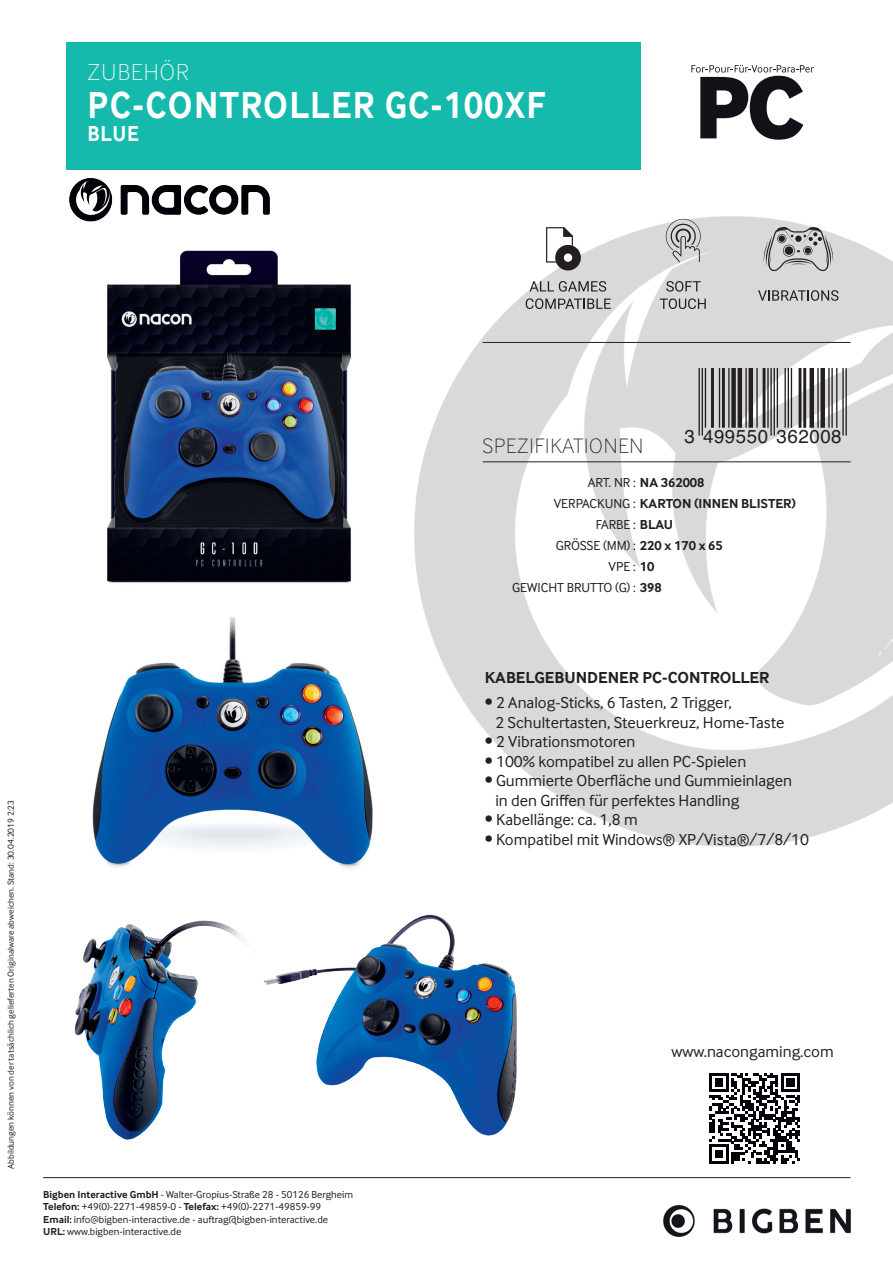
<style>
.page{position:relative;width:893px;height:1263px;background:#fff}
.page>*{position:absolute;margin:0;border:0;box-sizing:border-box;transform-origin:0 0}
.t1{font:700 39px "Inter Face";letter-spacing:.04em;color:#fff;scale:.9 1}
.t2{font:100 24px "Inter Face";letter-spacing:.05em;color:#fff}
.t3{font:700 22.5px "Inter Face";color:#fff;scale:.9 1}
.t4{font:100 21.6px "Inter Face";letter-spacing:.04em;color:#231f20}
.t5{font:18.75px "Helvetica";letter-spacing:.025em;color:#231f20}
.t6{font:16.5px/19.5px "Inter Face";color:#231f20}
.t7{font:700 16.5px "Inter Face";color:#231f20}
.t8{font:13.5px "Inter Face";color:#231f20}
.t9{font:700 13.5px "Inter Face";color:#231f20}
.t10{font:10.5px/12.6px "Inter Face";color:#231f20}
.t11{font:9px "Inter Face";color:#231f20}
.s1{font-weight:700}
.s2{font-family:"Antipasto"}
.s3{font-weight:400}
</style>
<div class="page">
<img style="left:414px;top:216px;width:479px;height:631px">
<div style="left:67px;top:43px;width:574px;height:127px;background:#15baac"></div>
<hr style="left:698px;top:369px;width:2px;height:67px;background:#231f20">
<hr style="left:702px;top:369px;width:1px;height:67px;background:#231f20">
<hr style="left:705px;top:369px;width:1px;height:59px;background:#231f20">
<hr style="left:711px;top:369px;width:3px;height:59px;background:#231f20">
<hr style="left:719px;top:369px;width:1px;height:59px;background:#231f20">
<hr style="left:722px;top:369px;width:3px;height:59px;background:#231f20">
<hr style="left:728px;top:369px;width:2px;height:59px;background:#231f20">
<div style="left:731px;top:369px;width:5px;height:59px;background:#231f20"></div>
<hr style="left:738px;top:369px;width:4px;height:59px;background:#231f20">
<hr style="left:745px;top:369px;width:2px;height:59px;background:#231f20">
<hr style="left:749px;top:369px;width:4px;height:59px;background:#231f20">
<hr style="left:756px;top:369px;width:2px;height:59px;background:#231f20">
<hr style="left:763px;top:369px;width:2px;height:59px;background:#231f20">
<hr style="left:767px;top:369px;width:2px;height:59px;background:#231f20">
<hr style="left:770px;top:369px;width:2px;height:67px;background:#231f20">
<hr style="left:774px;top:369px;width:1px;height:67px;background:#231f20">
<hr style="left:777px;top:369px;width:1px;height:59px;background:#231f20">
<hr style="left:784px;top:369px;width:2px;height:59px;background:#231f20">
<hr style="left:788px;top:369px;width:1px;height:59px;background:#231f20">
<hr style="left:791px;top:369px;width:1px;height:59px;background:#231f20">
<hr style="left:799px;top:369px;width:2px;height:59px;background:#231f20">
<hr style="left:803px;top:369px;width:3px;height:59px;background:#231f20">
<div style="left:809px;top:369px;width:5px;height:59px;background:#231f20"></div>
<hr style="left:817px;top:369px;width:2px;height:59px;background:#231f20">
<div style="left:820px;top:369px;width:5px;height:59px;background:#231f20"></div>
<hr style="left:828px;top:369px;width:2px;height:59px;background:#231f20">
<hr style="left:831px;top:369px;width:2px;height:59px;background:#231f20">
<hr style="left:836px;top:369px;width:1px;height:59px;background:#231f20">
<hr style="left:842px;top:369px;width:2px;height:67px;background:#231f20">
<hr style="left:845px;top:369px;width:2px;height:67px;background:#231f20">
<hr style="left:483px;top:342px;width:367px;height:1px;background:#231f20">
<svg style="left:691px;top:65px;width:123px;height:75px"></svg>
<svg style="left:709px;top:1073px;width:91px;height:90px"></svg>
<img style="left:69px;top:178px;width:201px;height:44px">
<img style="left:264px;top:914px;width:253px;height:222px">
<img style="left:92px;top:618px;width:324px;height:252px">
<img style="left:107px;top:250px;width:245px;height:333px">
<img style="left:74px;top:920px;width:167px;height:220px">
<img style="left:663px;top:1205px;width:187px;height:32px">
<svg style="left:529px;top:281px;width:77px;height:11px"></svg>
<svg style="left:526px;top:298px;width:85px;height:11px"></svg>
<svg style="left:546px;top:227px;width:35px;height:43px"></svg>
<svg style="left:666px;top:281px;width:35px;height:11px"></svg>
<svg style="left:660px;top:298px;width:46px;height:11px"></svg>
<svg style="left:666px;top:219px;width:36px;height:43px;background:#bababb"></svg>
<svg style="left:758px;top:290px;width:80px;height:11px"></svg>
<svg style="left:763px;top:227px;width:70px;height:45px;background:#b3b3b4"></svg>
<hr style="left:43px;top:1177px;width:807px;height:1px;background:#231f20">
<hr style="left:483px;top:461px;width:367px;height:1px;background:#231f20">
<h2 class="t2" style="left:88px;top:58px;width:103px">ZUBEHÖR</h2>
<h1 class="t1" style="left:88px;top:82px;width:510px">PC-CONTROLLER GC-100XF</h1>
<h3 class="t3" style="left:88px;top:120px;width:59px">BLUE</h3>
<p class="t11" style="left:6px;top:1169px;width:370px;rotate:-90deg">Abbildungen können von der tatsächlich gelieferten Originalware abweichen. Stand: 30.04.2019 2:23</p>
<p class="t10" style="left:43px;top:1188px;width:311px"><span class="s1">Bigben Interactive GmbH</span> - Walter-Gropius-Straße 28 - 50126 Bergheim <span class="s1">Telefon:</span> +49(0)-2271-49859-0 - <span class="s1">Telefax:</span> +49(0)-2271-49859-99<br><span class="s1">Email:</span> info<span class="s2">@</span>bigben-interactive.de - auftrag@bigben-interactive.de<br><span class="s1">URL:</span> www.bigben-interactive.de</p>
<p class="t5" style="left:684px;top:422px;width:159px">3 499550 362008</p>
<h3 class="t4" style="left:483px;top:434px;width:162px">SPEZIFIKATIONEN</h3>
<p class="t9" style="left:588px;top:474px;width:118px"><span class="s3">ART. NR :</span> NA 362008</p>
<p class="t9" style="left:554px;top:495px;width:244px"><span class="s3">VERPACKUNG :</span> KARTON (INNEN BLISTER)</p>
<p class="t8" style="left:596px;top:517px;width:79px">FARBE : <span class="s1">BLAU</span></p>
<p class="t8" style="left:556px;top:538px;width:169px">GRÖSSE (MM) : <span class="s1">220 x 170 x 65</span></p>
<p class="t8" style="left:609px;top:559px;width:47px">VPE : <span class="s1">10</span></p>
<p class="t8" style="left:512px;top:580px;width:151px">GEWICHT BRUTTO (G) : <span class="s1">398</span></p>
<p class="t7" style="left:485px;top:668px;width:286px">KABELGEBUNDENER PC-CONTROLLER</p>
<p class="t6" style="left:495px;top:693px;width:291px;text-indent:-11px">• 2 Analog-Sticks, 6 Tasten, 2 Trigger,<br>2 Schultertasten, Steuerkreuz, Home-Taste</p>
<p class="t6" style="left:485px;top:732px;width:152px">• 2 Vibrationsmotoren</p>
<p class="t6" style="left:485px;top:751px;width:263px">• 100% kompatibel zu allen PC-Spielen</p>
<p class="t6" style="left:495px;top:771px;width:298px;text-indent:-11px">• Gummierte Oberfläche und Gummieinlagen in den Griffen für perfektes Handling</p>
<p class="t6" style="left:485px;top:810px;width:154px">• Kabellänge: ca. 1,8 m</p>
<p class="t6" style="left:485px;top:829px;width:326px">• Kompatibel mit Windows® XP/Vista®/7/8/10</p>
<p class="t6" style="left:671px;top:1042px;width:164px">www.nacongaming.com</p>
</div>
